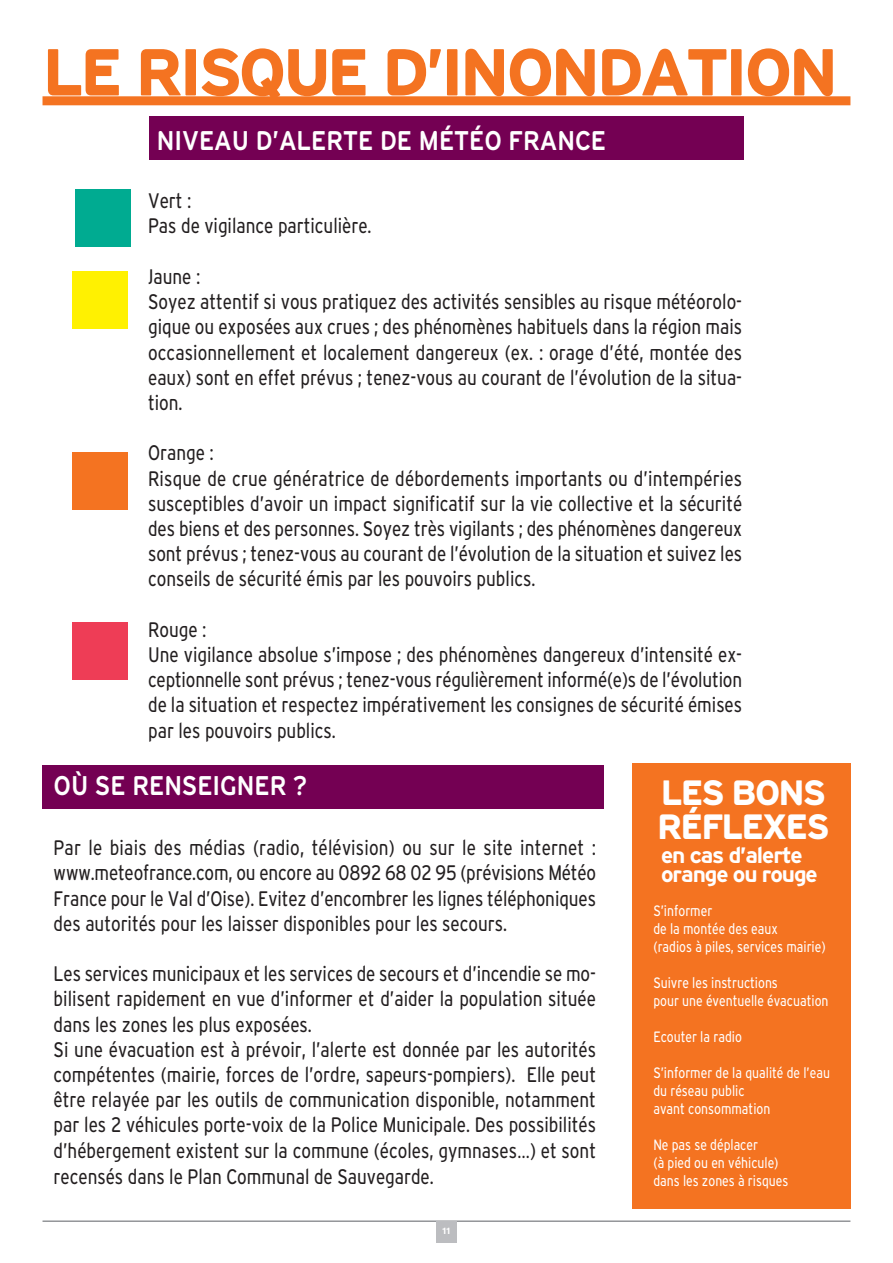
<style>
.page{position:relative;width:893px;height:1263px;background:#fff}
.page>*{position:absolute;margin:0;border:0;box-sizing:border-box;transform-origin:0 0}
.t1{font:800 66.15px "Teleneue";letter-spacing:-.05em;color:#f47321}
.t2{font:800 35.1px/34.5px "Teleneue";letter-spacing:-.05em;color:#fff}
.t3{font:700 27px "Teleneue";color:#fff;scale:.9 1}
.t4{font:800 22.2px/19.6px "Teleneue";letter-spacing:-.05em;color:#fff}
.t5{font:500 condensed 21px/25.2px "Teleneue";color:#231f20;scale:.9 1}
.t6{font:500 condensed 15px/18px "Teleneue";color:#fff;scale:.9 1}
.t7{font:9px "Teleneue";color:#fff}
.s1{font-family:"Calibri";font-weight:400;font-stretch:normal}
</style>
<div class="page">
<div style="left:43px;top:96px;width:807px;height:9px;background:#f47321"></div>
<hr style="left:43px;top:1220px;width:807px;height:2px;background:#939598">
<div style="left:436px;top:1221px;width:21px;height:21px;background:#bcbdc0"></div>
<div style="left:149px;top:116px;width:595px;height:44px;background:#740053"></div>
<div style="left:75px;top:189px;width:55px;height:57px;background:#00ab91"></div>
<div style="left:73px;top:271px;width:55px;height:58px;background:#fff101"></div>
<div style="left:73px;top:452px;width:55px;height:58px;background:#f47321"></div>
<div style="left:73px;top:622px;width:55px;height:58px;background:#ee3d56"></div>
<div style="left:43px;top:765px;width:561px;height:44px;background:#740053"></div>
<div style="left:632px;top:763px;width:218px;height:445px;background:#f47321"></div>
<h1 class="t1" style="left:43px;top:34px;width:797px">LE RISQUE D’INONDATION</h1>
<p class="t3" style="left:157px;top:125px;width:501px">NIVEAU D’ALERTE DE MÉTÉO FRANCE</p>
<p class="t5" style="left:148px;top:188px;width:250px">Vert :<br>Pas de vigilance particulière.</p>
<p class="t5" style="left:148px;top:264px;width:662px">Jaune :<br>Soyez attentif si vous pratiquez des activités sensibles au risque météorolo&shy;gique ou exposées aux crues ; des phénomènes habituels dans la région mais occasionnellement et localement dangereux (ex. : orage d’été, montée des eaux) sont en effet prévus ; tenez-vous au courant de l’évolution de la situa&shy;tion.</p>
<p class="t5" style="left:148px;top:440px;width:662px">Orange :<br>Risque de crue génératrice de débordements importants ou d’intempéries susceptibles d’avoir un impact significatif sur la vie collective et la sécurité des biens et des personnes. Soyez très vigilants ; des phénomènes dangereux sont prévus ; tenez-vous au courant de l’évolution de la situation et suivez les conseils de sécurité émis par les pouvoirs publics.</p>
<p class="t5" style="left:148px;top:617px;width:662px">Rouge :<br>Une vigilance absolue s’impose ; des phénomènes dangereux d’intensité ex&shy;ceptionnelle sont prévus ; tenez-vous régulièrement informé(e)s de l’évolution de la situation et respectez impérativement les consignes de sécurité émises par les pouvoirs publics.</p>
<p class="t3" style="left:54px;top:770px;width:283px">OÙ SE RENSEIGNER ?</p>
<p class="t5" style="left:54px;top:835px;width:604px;text-align:justify">Par le biais des médias (radio, télévision) ou sur le site internet : www.meteofrance.com, ou encore au 0892 68 02 95 (prévisions Météo France pour le Val d’Oise). Evitez d’encombrer les lignes téléphoniques des autorités pour les laisser disponibles pour les secours.</p>
<p class="t5" style="left:54px;top:961px;width:604px">Les services municipaux et les services de secours et d’incendie se mo&shy;bilisent rapidement en vue d’informer et d’aider la population située dans les zones les plus exposées.<br>Si une évacuation est à prévoir, l’alerte est donnée par les autorités compétentes (mairie, forces de l’ordre, sapeurs-pompiers). Elle peut être relayée par les outils de communication disponible, notamment par les 2 véhicules porte-voix de la Police Municipale. Des possibilités d’hébergement existent sur la commune (écoles, gymnases<span class="s1">…</span>) et sont recensés dans le Plan Communal de Sauvegarde.</p>
<p class="t7" style="left:442px;top:1226px;width:10px">11</p>
<h2 class="t2" style="left:657px;top:775px;width:174px">LES BONS<br>RÉFLEXES</h2>
<p class="t4" style="left:661px;top:845px;width:158px">en cas d’alerte orange ou rouge</p>
<p class="t6" style="left:653px;top:902px;width:193px">S’informer<br>de la montée des eaux<br>(radios à piles, services mairie)</p>
<p class="t6" style="left:653px;top:974px;width:196px">Suivre les instructions<br>pour une éventuelle évacuation</p>
<p class="t6" style="left:653px;top:1028px;width:100px">Ecouter la radio</p>
<p class="t6" style="left:653px;top:1064px;width:198px">S’informer de la qualité de l’eau du réseau public<br>avant consommation</p>
<p class="t6" style="left:653px;top:1136px;width:152px">Ne pas se déplacer<br>(à pied ou en véhicule) dans les zones à risques</p>
</div>
